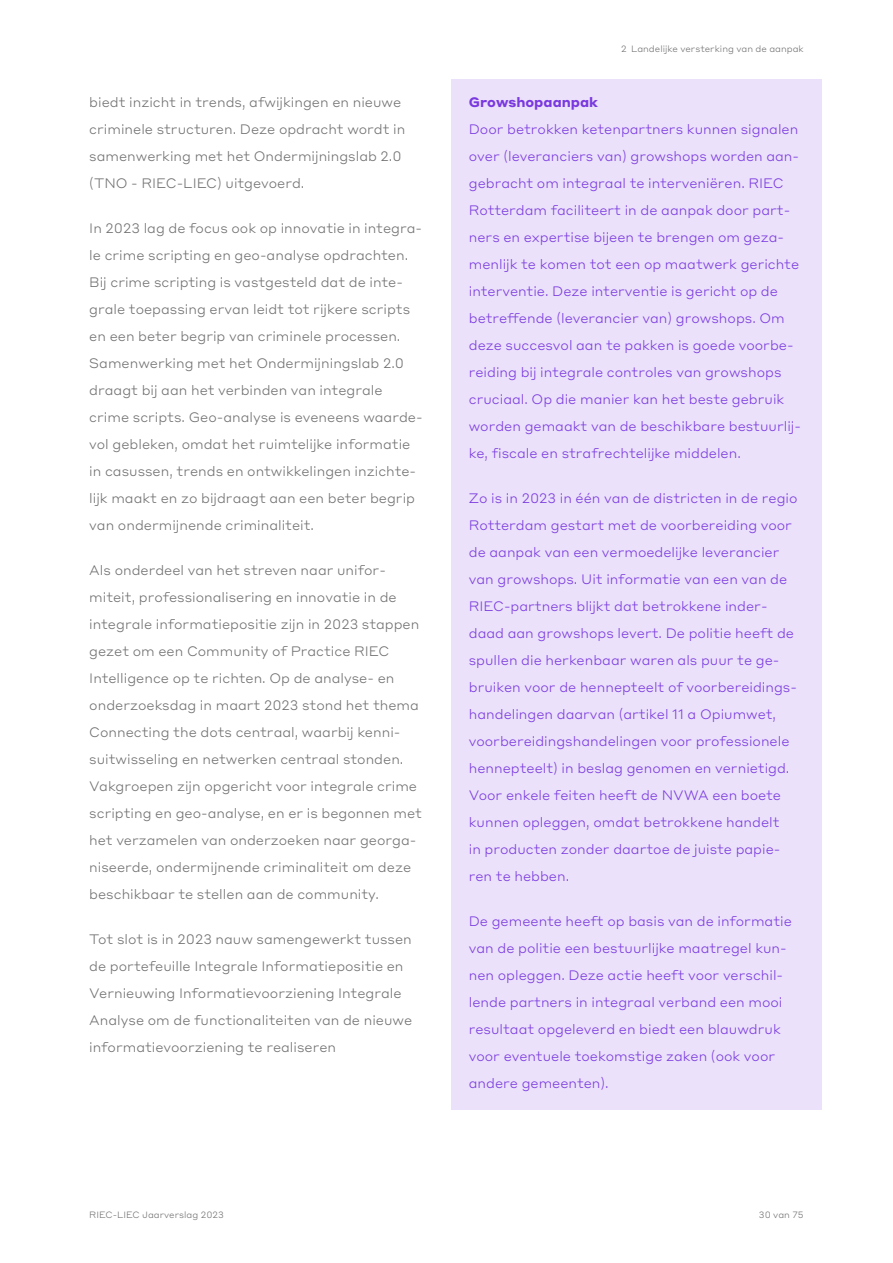
<style>
.page{position:relative;width:893px;height:1263px;background:#fff}
.page>*{position:absolute;margin:0;border:0;box-sizing:border-box;transform-origin:0 0}
.P_Body_Tekstgrijs{font:300 13.5px/27px "Styrene ALC";color:#6f6f6f}
.P_Kader_Body_Begin_Midden{font:300 13.5px/27px "Styrene ALC";color:#7a39df}
.P_Kader_Body_Afsluiting{font:300 13.5px/27px "Styrene ALC";color:#7a39df}
.H4_Kader_Kop{font:700 13.5px "Styrene ALC";color:#7a39df}
.t1{font:300 9px "Styrene ALC";color:#6f6f6f}
</style>
<div class="page">
<div style="left:451px;top:79px;width:371px;height:49px;background:#ebe1fa"></div>
<div style="left:451px;top:106px;width:371px;height:373px;background:#ebe1fa"></div>
<div style="left:451px;top:475px;width:371px;height:427px;background:#ebe1fa"></div>
<div style="left:451px;top:898px;width:371px;height:211px;background:#ebe1fa"></div>
<p class="P_Body_Tekstgrijs" style="left:89px;top:88px;width:318px">biedt inzicht in trends, afwijkingen en nieuwe criminele structuren. Deze opdracht wordt in samenwerking met het Ondermijningslab 2.0 (TNO - RIEC-LIEC) uitgevoerd.</p>
<p class="P_Body_Tekstgrijs" style="left:89px;top:214px;width:335px">In 2023 lag de focus ook op innovatie in integra&shy;le crime scripting en geo-analyse opdrachten.<br>Bij crime scripting is vastgesteld dat de inte&shy;grale toepassing ervan leidt tot rijkere scripts en een beter begrip van criminele processen.<br>Samenwerking met het Ondermijningslab 2.0 draagt bij aan het verbinden van integrale crime scripts. Geo-analyse is eveneens waarde&shy;vol gebleken, omdat het ruimtelijke informatie in casussen, trends en ontwikkelingen inzichte&shy;lijk maakt en zo bijdraagt aan een beter begrip van ondermijnende criminaliteit.</p>
<p class="P_Body_Tekstgrijs" style="left:89px;top:556px;width:334px">Als onderdeel van het streven naar unifor&shy;miteit, professionalisering en innovatie in de integrale informatiepositie zijn in 2023 stappen gezet om een Community of Practice RIEC Intelligence op te richten. Op de analyse- en onderzoeksdag in maart 2023 stond het thema Connecting the dots centraal, waarbij kenni&shy;suitwisseling en netwerken centraal stonden.<br>Vakgroepen zijn opgericht voor integrale crime scripting en geo-analyse, en er is begonnen met het verzamelen van onderzoeken naar georga&shy;niseerde, ondermijnende criminaliteit om deze beschikbaar te stellen aan de community.</p>
<p class="P_Body_Tekstgrijs" style="left:89px;top:925px;width:324px">Tot slot is in 2023 nauw samengewerkt tussen de portefeuille Integrale Informatiepositie en Vernieuwing Informatievoorziening Integrale Analyse om de functionaliteiten van de nieuwe informatievoorziening te realiseren</p>
<p class="t1" style="left:621px;top:41px;width:184px">2 Landelijke versterking van de aanpak</p>
<h4 class="H4_Kader_Kop" style="left:469px;top:91px;width:131px">Growshopaanpak</h4>
<p class="P_Kader_Body_Begin_Midden" style="left:469px;top:115px;width:334px">Door betrokken ketenpartners kunnen signalen over (leveranciers van) growshops worden aan&shy;gebracht om integraal te interveniëren. RIEC Rotterdam faciliteert in de aanpak door part&shy;ners en expertise bijeen te brengen om geza&shy;menlijk te komen tot een op maatwerk gerichte interventie. Deze interventie is gericht op de betreffende (leverancier van) growshops. Om deze succesvol aan te pakken is goede voorbe&shy;reiding bij integrale controles van growshops cruciaal. Op die manier kan het beste gebruik worden gemaakt van de beschikbare bestuurlij&shy;ke, fiscale en strafrechtelijke middelen.</p>
<p class="P_Kader_Body_Begin_Midden" style="left:469px;top:484px;width:330px">Zo is in 2023 in één van de districten in de regio Rotterdam gestart met de voorbereiding voor de aanpak van een vermoedelijke leverancier van growshops. Uit informatie van een van de RIEC-partners blijkt dat betrokkene inder&shy;daad aan growshops levert. De politie heeft de spullen die herkenbaar waren als puur te ge&shy;bruiken voor de hennepteelt of voorbereidings&shy;handelingen daarvan (artikel 11 a Opiumwet, voorbereidingshandelingen voor professionele hennepteelt) in beslag genomen en vernietigd.<br>Voor enkele feiten heeft de NVWA een boete kunnen opleggen, omdat betrokkene handelt<br>in producten zonder daartoe de juiste papie&shy;ren te hebben.</p>
<p class="P_Kader_Body_Afsluiting" style="left:469px;top:907px;width:325px">De gemeente heeft op basis van de informatie van de politie een bestuurlijke maatregel kun&shy;nen opleggen. Deze actie heeft voor verschil&shy;lende partners in integraal verband een mooi resultaat opgeleverd en biedt een blauwdruk voor eventuele toekomstige zaken (ook voor andere gemeenten).</p>
<p class="t1" style="left:89px;top:1207px;width:136px">RIEC-LIEC Jaarverslag 2023</p>
<p class="t1" style="left:759px;top:1207px;width:46px">30 van 75</p>
</div>
